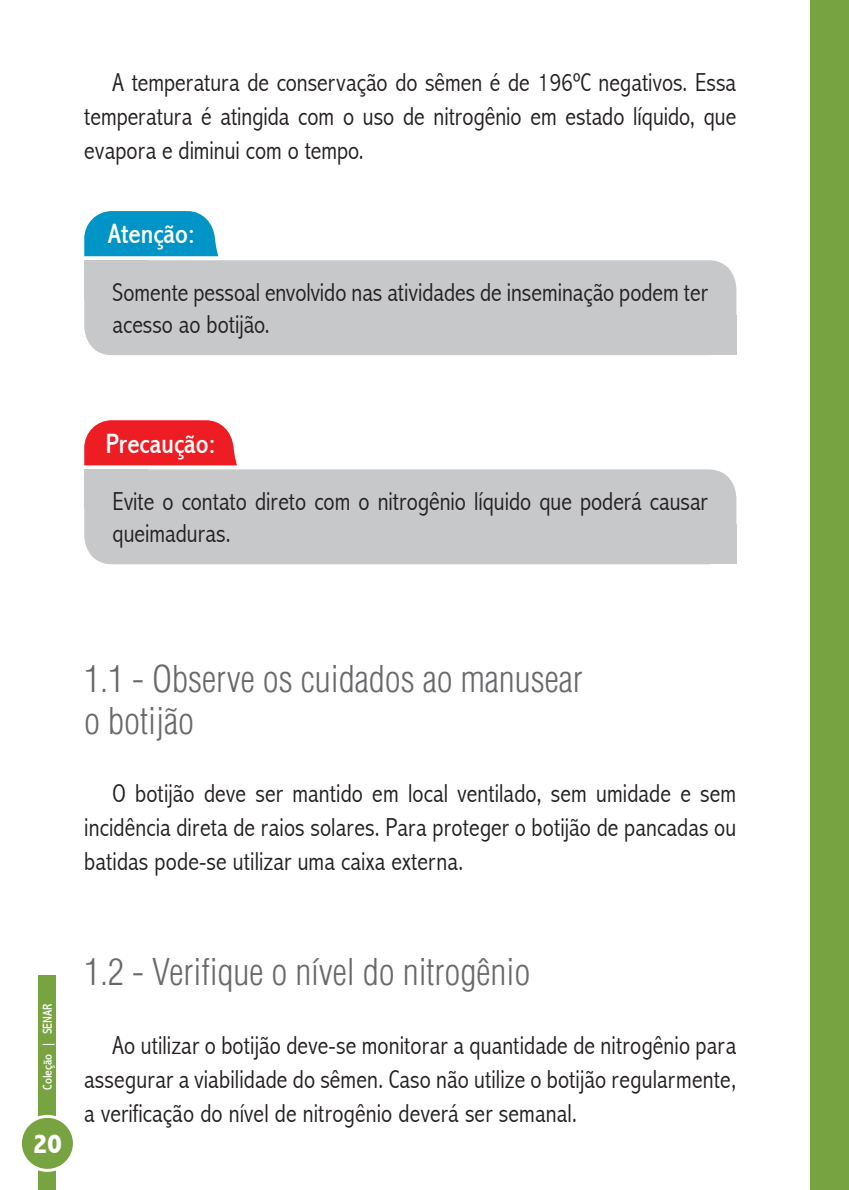
<style>
.page{position:relative;width:849px;height:1190px;background:#fff}
.page>*{position:absolute;margin:0;border:0;box-sizing:border-box;transform-origin:0 0}
.t1{font:300 condensed 36px/42px "Helvetica LT Std";color:#69696c}
.t2{font:condensed 28px "Abadi";color:#fff}
.t3{font:800 condensed 28px "Abadi";color:#fff}
.t4{font:300 condensed 26px/34px "Abadi";color:#231f20;text-align:justify}
.t5{font:condensed 13px "Abadi";color:#fff}
</style>
<div class="page">
<div style="left:39px;top:974px;width:17px;height:215px;background:#78a341"></div>
<div style="left:20px;top:1116px;width:54px;height:54px;background:#78a341;border-radius:50%"></div>
<div style="left:19px;top:1114px;width:57px;height:57px;border:3px solid #fff;border-radius:50%"></div>
<div style="left:810px;top:0;width:39px;height:1189px;background:#78a341"></div>
<svg style="left:84px;top:211px;width:134px;height:45px;background:#139dca"></svg>
<div style="left:84px;top:260px;width:652px;height:95px;background:#c7c8ca;border-radius:28px"></div>
<div style="left:84px;top:260px;width:64px;height:40px;background:#c7c8ca"></div>
<div style="left:673px;top:315px;width:63px;height:40px;background:#c7c8ca"></div>
<svg style="left:84px;top:420px;width:153px;height:45px;background:#ef2d33"></svg>
<div style="left:84px;top:469px;width:652px;height:95px;background:#c7c8ca;border-radius:28px"></div>
<div style="left:84px;top:469px;width:64px;height:40px;background:#c7c8ca"></div>
<div style="left:673px;top:524px;width:63px;height:40px;background:#c7c8ca"></div>
<p class="t4" style="left:84px;top:65px;width:653px;text-indent:28px">A temperatura de conservação do sêmen é de 196ºC negativos. Essa temperatura é atingida com o uso de nitrogênio em estado líquido, que evapora e diminui com o tempo.</p>
<p class="t2" style="left:108px;top:218px;width:88px">Atenção:</p>
<p class="t4" style="left:113px;top:276px;width:597px;line-height:32px">Somente pessoal envolvido nas atividades de inseminação podem ter acesso ao botijão.</p>
<p class="t2" style="left:106px;top:427px;width:111px">Precaução:</p>
<p class="t4" style="left:113px;top:485px;width:597px;line-height:32px">Evite o contato direto com o nitrogênio líquido que poderá causar queimaduras.</p>
<h1 class="t1" style="left:84px;top:657px;width:500px">1.1 - Observe os cuidados ao manusear o botijão</h1>
<p class="t4" style="left:84px;top:776px;width:653px;text-indent:28px">O botijão deve ser mantido em local ventilado, sem umidade e sem incidência direta de raios solares. Para proteger o botijão de pancadas ou batidas pode-se utilizar uma caixa externa.</p>
<p class="t5" style="left:40px;top:1089px;width:88px;rotate:-90deg">Coleção | SENAR</p>
<p class="t3" style="left:33px;top:1127px;width:30px">20</p>
<h1 class="t1" style="left:84px;top:951px;width:448px">1.2 - Verifique o nível do nitrogênio</h1>
<p class="t4" style="left:84px;top:1027px;width:653px;text-indent:28px">Ao utilizar o botijão deve-se monitorar a quantidade de nitrogênio para assegurar a viabilidade do sêmen. Caso não utilize o botijão regularmente, a verificação do nível de nitrogênio deverá ser semanal.</p>
</div>
